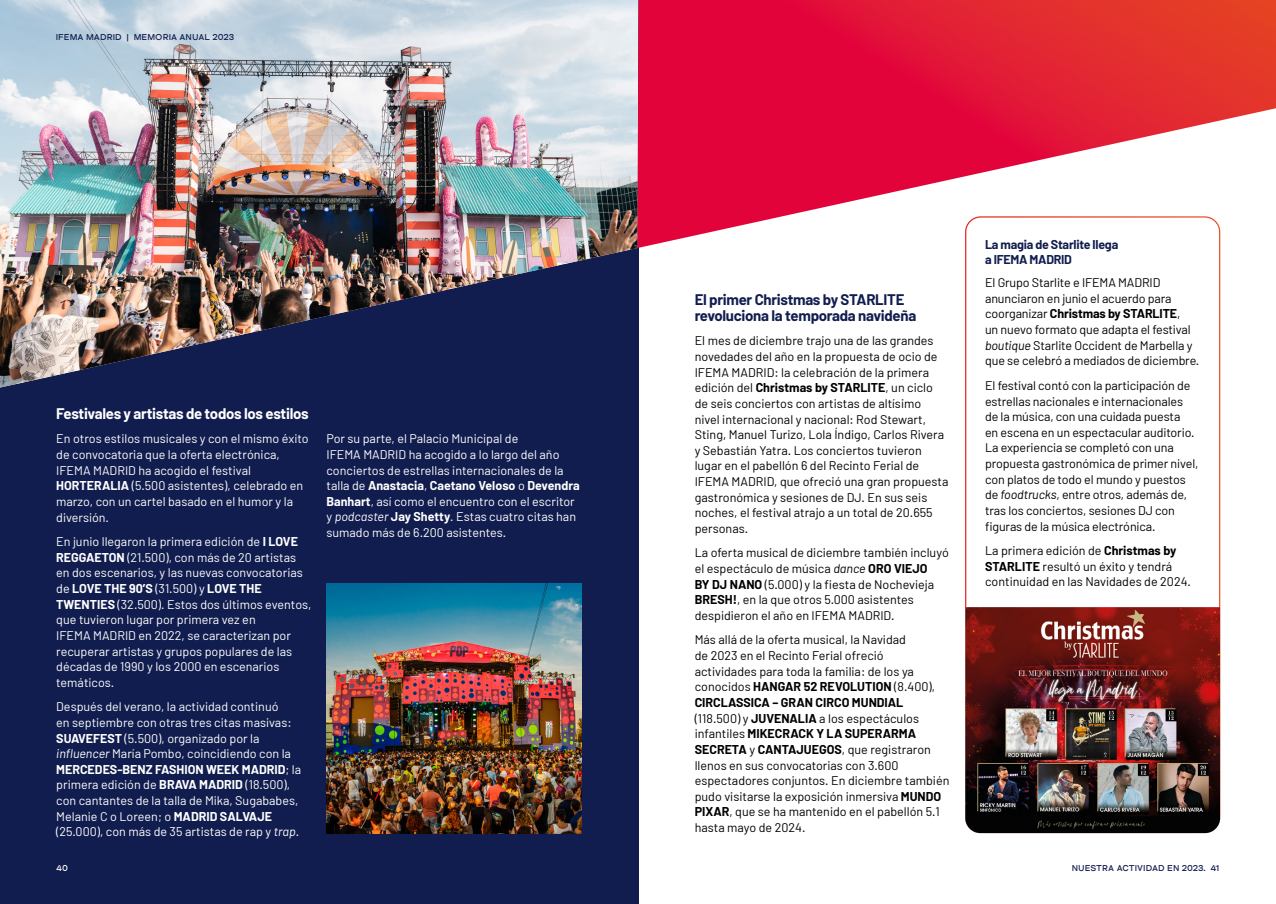
<style>
.page{position:relative;width:1276px;height:904px;background:#fff}
.page>*{position:absolute;margin:0;border:0;box-sizing:border-box;transform-origin:0 0}
.H4_titular{font:700 15px/15.6px "Barlow";letter-spacing:-.02em;color:#111d4e}
.H4_titular-2{font:700 15px "Barlow";letter-spacing:-.02em;color:#fff}
.TEXTO_BASE_ESPACIO{font:12.5px/15.6px "Barlow";color:#000}
.TEXTO_BASE_ESPACIO-2{font:12.5px/15.6px "Barlow";color:#fff}
.TEXTO_BASE_ESPACIO-3{font:700 12.5px/15.6px "Barlow";letter-spacing:-.02em;color:#111d4e}
.t1{font:500 8.75px "FS Meridian";letter-spacing:.01em;color:#111d4e}
.t2{font:500 8.75px "FS Meridian";color:#fff}
.s1{font-weight:700}
.s2{font-style:italic}
</style>
<div class="page">
<div style="left:0;top:0;width:638px;height:904px;background:#111d4e"></div>
<img style="left:0;top:0;width:637px;height:387px">
<svg style="left:637px;top:0;width:639px;height:248px"></svg>
<img style="left:326px;top:583px;width:255px;height:250px">
<img style="left:965px;top:607px;width:255px;height:226px">
<p class="t1" style="left:56px;top:32px;width:180px">IFEMA MADRID | MEMORIA ANUAL 2023</p>
<p class="H4_titular-2" style="left:56px;top:404px;width:254px">Festivales y artistas de todos los estilos</p>
<p class="TEXTO_BASE_ESPACIO-2" style="left:56px;top:431px;width:254px">En otros estilos musicales y con el mismo éxito de convocatoria que la oferta electrónica, IFEMA MADRID ha acogido el festival <span class="s1">HORTERALIA</span> (5.500 asistentes), celebrado en marzo, con un cartel basado en el humor y la diversión.</p>
<p class="TEXTO_BASE_ESPACIO-2" style="left:56px;top:533px;width:257px">En junio llegaron la primera edición de <span class="s1">I LOVE REGGAETON</span> (21.500), con más de 20 artistas en dos escenarios, y las nuevas convocatorias de <span class="s1">LOVE THE 90’S</span> (31.500) y <span class="s1">LOVE THE TWENTIES</span> (32.500). Estos dos últimos eventos, que tuvieron lugar por primera vez en<br>IFEMA MADRID en 2022, se caracterizan por recuperar artistas y grupos populares de las décadas de 1990 y los 2000 en escenarios temáticos.</p>
<p class="TEXTO_BASE_ESPACIO-2" style="left:56px;top:698px;width:246px">Después del verano, la actividad continuó<br>en septiembre con otras tres citas masivas:<br><span class="s1">SUAVEFEST</span> (5.500), organizado por la <span class="s2">influencer</span> María Pombo, coincidiendo con la <span class="s1">MERCEDES-BENZ FASHION WEEK MADRID</span>; la primera edición de <span class="s1">BRAVA MADRID</span> (18.500), con cantantes de la talla de Mika, Sugababes, Melanie C o Loreen; o <span class="s1">MADRID SALVAJE </span>(25.000), con más de 35 artistas de rap y <span class="s2">trap</span>.</p>
<p class="TEXTO_BASE_ESPACIO-2" style="left:326px;top:430px;width:255px">Por su parte, el Palacio Municipal de<br>IFEMA MADRID ha acogido a lo largo del año conciertos de estrellas internacionales de la talla de <span class="s1">Anastacia</span>, <span class="s1">Caetano Veloso</span> o <span class="s1">Devendra Banhart</span>, así como el encuentro con el escritor y <span class="s2">podcaster</span> <span class="s1">Jay Shetty</span>. Estas cuatro citas han sumado más de 6.200 asistentes.</p>
<p class="H4_titular" style="left:694px;top:292px;width:223px">El primer Christmas by STARLITE revoluciona la temporada navideña</p>
<p class="TEXTO_BASE_ESPACIO" style="left:694px;top:333px;width:255px">El mes de diciembre trajo una de las grandes novedades del año en la propuesta de ocio de IFEMA MADRID: la celebración de la primera edición del <span class="s1">Christmas by STARLITE</span>, un ciclo de seis conciertos con artistas de altísimo nivel internacional y nacional: Rod Stewart, Sting, Manuel Turizo, Lola Índigo, Carlos Rivera y Sebastián Yatra. Los conciertos tuvieron lugar en el pabellón 6 del Recinto Ferial de IFEMA MADRID, que ofreció una gran propuesta gastronómica y sesiones de DJ. En sus seis noches, el festival atrajo a un total de 20.655 personas.</p>
<p class="TEXTO_BASE_ESPACIO" style="left:694px;top:545px;width:256px">La oferta musical de diciembre también incluyó el espectáculo de música <span class="s2">dance</span> <span class="s1">ORO VIEJO<br>BY DJ NANO</span> (5.000) y la fiesta de Nochevieja <span class="s1">BRESH!</span>, en la que otros 5.000 asistentes despidieron el año en IFEMA MADRID.</p>
<p class="TEXTO_BASE_ESPACIO" style="left:694px;top:632px;width:256px">Más allá de la oferta musical, la Navidad<br>de 2023 en el Recinto Ferial ofreció<br>actividades para toda la familia: de los ya conocidos <span class="s1">HANGAR 52 REVOLUTION</span> (8.400), <span class="s1">CIRCLASSICA – GRAN CIRCO MUNDIAL </span>(118.500) y <span class="s1">JUVENALIA</span> a los espectáculos infantiles <span class="s1">MIKECRACK Y LA SUPERARMA SECRETA</span> y <span class="s1">CANTAJUEGOS</span>, que registraron llenos en sus convocatorias con 3.600 espectadores conjuntos. En diciembre también pudo visitarse la exposición inmersiva <span class="s1">MUNDO PIXAR</span>, que se ha mantenido en el pabellón 5.1 hasta mayo de 2024.</p>
<p class="TEXTO_BASE_ESPACIO-3" style="left:985px;top:236px;width:135px">La magia de Starlite llega a IFEMA MADRID</p>
<p class="TEXTO_BASE_ESPACIO" style="left:985px;top:274px;width:216px">El Grupo Starlite e IFEMA MADRID anunciaron en junio el acuerdo para coorganizar <span class="s1">Christmas by STARLITE</span>,<br>un nuevo formato que adapta el festival <span class="s2">boutique</span> Starlite Occident de Marbella y que se celebró a mediados de diciembre.</p>
<p class="TEXTO_BASE_ESPACIO" style="left:985px;top:377px;width:215px">El festival contó con la participación de estrellas nacionales e internacionales de la música, con una cuidada puesta<br>en escena en un espectacular auditorio.<br>La experiencia se completó con una propuesta gastronómica de primer nivel, con platos de todo el mundo y puestos de <span class="s2">foodtrucks</span>, entre otros, además de, tras los conciertos, sesiones DJ con figuras de la música electrónica.</p>
<p class="TEXTO_BASE_ESPACIO" style="left:985px;top:542px;width:207px">La primera edición de <span class="s1">Christmas by<br>STARLITE</span> resultó un éxito y tendrá continuidad en las Navidades de 2024.</p>
<p class="t2" style="left:56px;top:863px;width:13px">40</p>
<p class="t1" style="left:1071px;top:863px;width:78px">N UESTRA ACTIVIDAD</p>
<p class="t1" style="left:1167px;top:863px;width:53px">EN 2023. 41</p>
</div>
